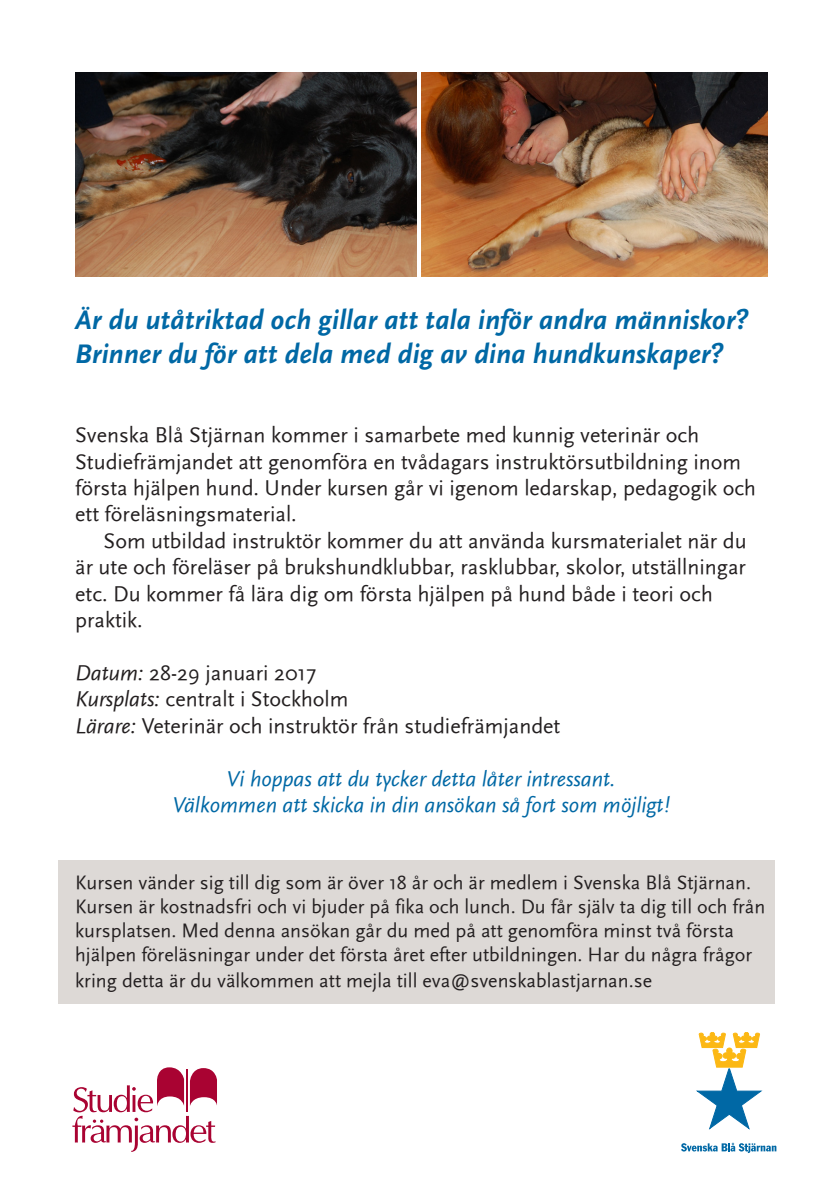
<style>
.page{position:relative;width:840px;height:1191px;background:#fff}
.page>*{position:absolute;margin:0;border:0;box-sizing:border-box;transform-origin:0 0}
.t1{font:28px "Scala Sans Bold LF Italic";color:#0068a5}
.t2{font:22px/26.4px "Scala Sans";color:#231f20}
.t3{font:italic 22px "Scala Sans";color:#0068a5}
.t4{font:20px/24px "Scala Sans";color:#231f20}
.s1{font-style:italic}
</style>
<div class="page">
<div style="left:58px;top:860px;width:715px;height:144px;background:#ddd9d6"></div>
<img style="left:75px;top:72px;width:341px;height:205px">
<img style="left:421px;top:72px;width:345px;height:205px">
<svg style="left:697px;top:1032px;width:63px;height:96px"></svg>
<svg style="left:681px;top:1142px;width:95px;height:11px"></svg>
<svg style="left:72px;top:1067px;width:145px;height:84px"></svg>
<hr style="left:186px;top:1069px;width:2px;height:43px;background:#a90332">
<p class="t1" style="left:75px;top:305px;width:674px">Är du utåtriktad och gillar att tala inför andra människor?</p>
<p class="t1" style="left:75px;top:339px;width:650px">Brinner du för att dela med dig av dina hundkunskaper?</p>
<p class="t2" style="left:75px;top:422px;width:682px">Svenska Blå Stjärnan kommer i samarbete med kunnig veterinär och Studiefrämjandet att genomföra en tvådagars instruktörsutbildning inom första hjälpen hund. Under kursen går vi igenom ledarskap, pedagogik och ett föreläsningsmaterial.</p>
<p class="t2" style="left:75px;top:528px;width:672px;text-indent:28px">Som utbildad instruktör kommer du att använda kursmaterialet när du är ute och föreläser på brukshundklubbar, rasklubbar, skolor, utställningar etc. Du kommer få lära dig om första hjälpen på hund både i teori och praktik.</p>
<p class="t2" style="left:75px;top:660px;width:242px"><span class="s1">Datum:</span> 28-29 januari 2017</p>
<p class="t2" style="left:75px;top:686px;width:274px"><span class="s1">Kursplats:</span> centralt i Stockholm</p>
<p class="t2" style="left:75px;top:713px;width:486px"><span class="s1">Lärare:</span> Veterinär och instruktör från studiefrämjandet</p>
<p class="t3" style="left:226px;top:766px;width:390px">Vi hoppas att du tycker detta låter intressant.</p>
<p class="t3" style="left:172px;top:793px;width:498px">Välkommen att skicka in din ansökan så fort som möjligt!</p>
<p class="t4" style="left:75px;top:870px;width:691px">Kursen vänder sig till dig som är över 18 år och är medlem i Svenska Blå Stjärnan.<br>Kursen är kostnadsfri och vi bjuder på fika och lunch. Du får själv ta dig till och från kursplatsen. Med denna ansökan går du med på att genomföra minst två första hjälpen föreläsningar under det första året efter utbildningen. Har du några frågor</p>
<p class="t4" style="left:75px;top:969px;width:578px">kring detta är du välkommen att mejla till eva@svenskablastjarnan.se</p>
</div>
